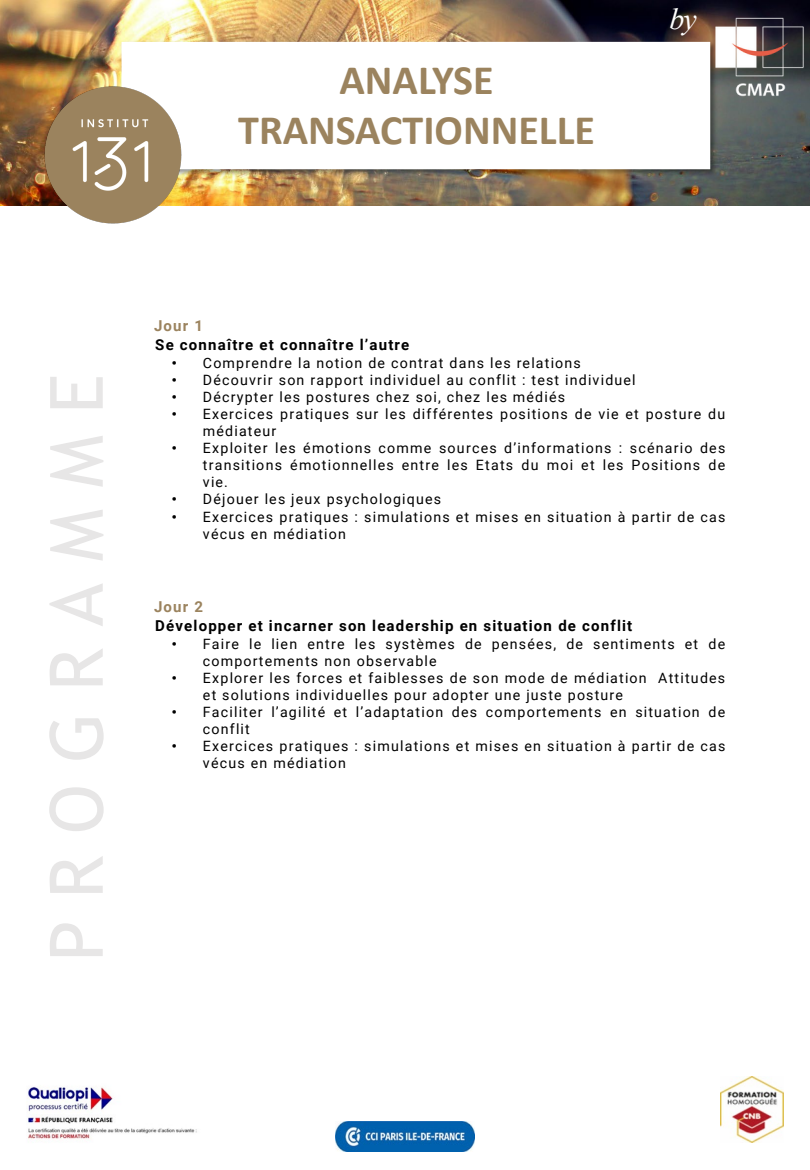
<style>
.page{position:relative;width:810px;height:1170px;background:#fff}
.page>*{position:absolute;margin:0;border:0;box-sizing:border-box;transform-origin:0 0}
.t1{font:73.5px "Trebuchet MS";letter-spacing:.295em;color:#e7e6e6}
.t2{font:700 42px/50.4px "Calibri";color:#9b835e;text-align:center}
.t3{font:italic 30px "Times New Roman";color:#fff}
.t4{font:700 15px "Roboto";letter-spacing:.08em;color:#000}
.t5{font:700 15px "Roboto";letter-spacing:.075em;color:#9b835e}
.t6{font:14.25px/17.1px "Roboto";letter-spacing:.085em;color:#000}
.s1{font-family:"Arial"}
</style>
<div class="page">
<img style="left:0;top:0;width:810px;height:205px">
<img style="left:119px;top:39px;width:601px;height:140px">
<div style="left:122px;top:42px;width:588px;height:127px;background:#fff"></div>
<img style="left:44px;top:86px;width:140px;height:138px">
<img style="left:710px;top:8px;width:99px;height:98px">
<img style="left:28px;top:1087px;width:169px;height:52px">
<img style="left:335px;top:1121px;width:140px;height:30px">
<img style="left:720px;top:1077px;width:64px;height:66px">
<h2 class="t2" style="left:238px;top:54px;width:358px">ANALYSE<br>TRANSACTIONNELLE</h2>
<h3 class="t3" style="left:669px;top:-1px;width:29px">by</h3>
<p class="t1" style="left:30px;top:961px;width:589px;rotate:-90deg">PROGRAMME</p>
<p class="t5" style="left:154px;top:315px;width:51px">Jour 1</p>
<p class="t4" style="left:155px;top:335px;width:256px">Se connaître et connaître l’autre</p>
<p class="t6" style="left:172px;top:353px;width:411px"><span class="s1">•</span> Comprendre la notion de contrat dans les relations</p>
<p class="t6" style="left:172px;top:371px;width:465px"><span class="s1">•</span> Découvrir son rapport individuel au conflit : test individuel</p>
<p class="t6" style="left:172px;top:388px;width:395px"><span class="s1">•</span> Décrypter les postures chez soi, chez les médiés</p>
<p class="t6" style="left:203px;top:405px;width:524px;text-indent:-31px"><span class="s1">•</span> Exercices pratiques sur les différentes positions de vie et posture du médiateur</p>
<p class="t6" style="left:203px;top:439px;width:524px;text-align:justify;text-indent:-31px"><span class="s1">•</span> Exploiter les émotions comme sources d’informations : scénario des transitions émotionnelles entre les Etats du moi et les Positions de vie.</p>
<p class="t6" style="left:172px;top:490px;width:271px"><span class="s1">•</span> Déjouer les jeux psychologiques</p>
<p class="t6" style="left:203px;top:507px;width:524px;text-indent:-31px"><span class="s1">•</span> Exercices pratiques : simulations et mises en situation à partir de cas vécus en médiation</p>
<p class="t5" style="left:154px;top:596px;width:51px">Jour 2</p>
<p class="t4" style="left:155px;top:616px;width:479px">Développer et incarner son leadership en situation de conflit</p>
<p class="t6" style="left:203px;top:635px;width:524px;text-indent:-31px"><span class="s1">•</span> Faire le lien entre les systèmes de pensées, de sentiments et de comportements non observable</p>
<p class="t6" style="left:203px;top:669px;width:524px;text-indent:-31px"><span class="s1">•</span> Explorer les forces et faiblesses de son mode de médiation Attitudes et solutions individuelles pour adopter une juste posture</p>
<p class="t6" style="left:203px;top:703px;width:524px;text-indent:-31px"><span class="s1">•</span> Faciliter l’agilité et l’adaptation des comportements en situation de conflit</p>
<p class="t6" style="left:203px;top:737px;width:524px;text-indent:-31px"><span class="s1">•</span> Exercices pratiques : simulations et mises en situation à partir de cas vécus en médiation</p>
</div>
